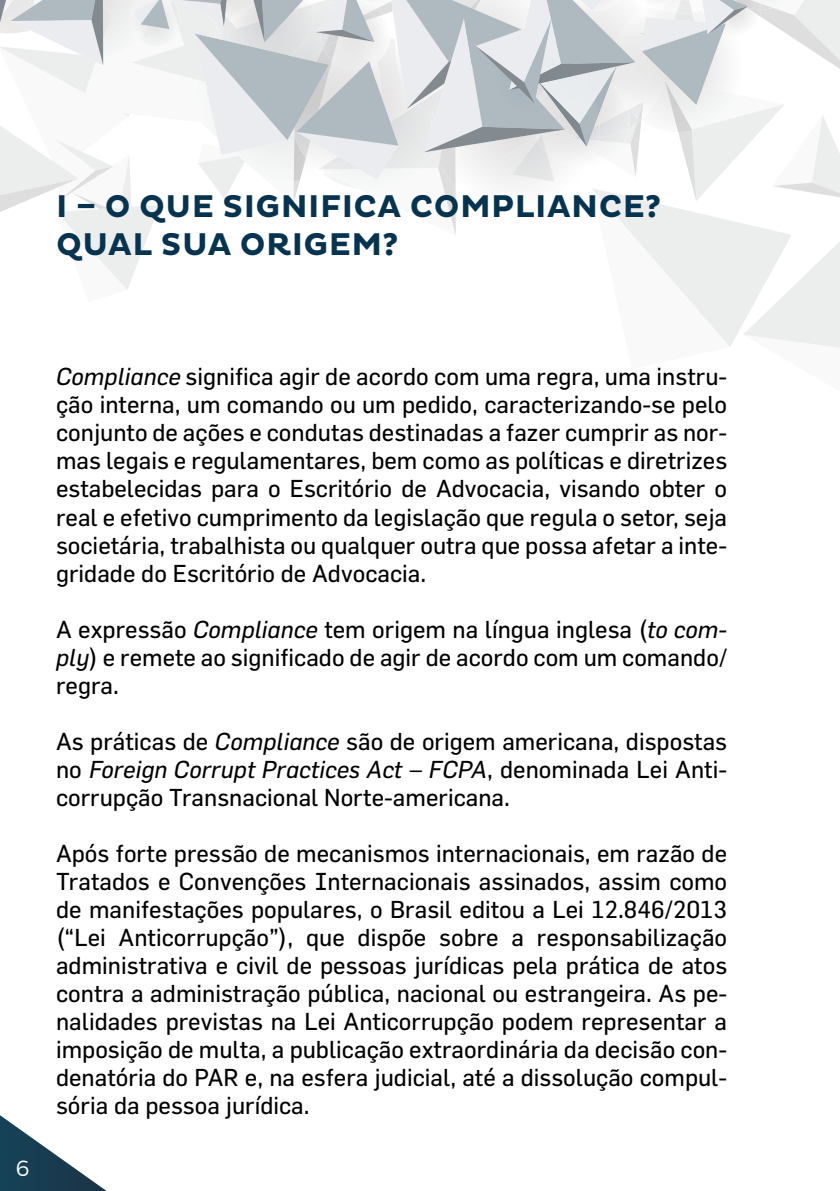
<style>
.page{position:relative;width:840px;height:1191px;background:#fff}
.page>*{position:absolute;margin:0;border:0;box-sizing:border-box;transform-origin:0 0}
.t1{font:700 32px/38.4px "Pluto";letter-spacing:.015em;color:#063450}
.t2{font:24px/28px "Flama";color:#000;text-align:justify}
.t3{font:300 22px "Montserrat";color:#fff}
.s1{font-style:italic}
</style>
<div class="page">
<svg style="left:0;top:1115px;width:107px;height:76px"></svg>
<svg style="left:0;top:0;width:839px;height:348px"></svg>
<h1 class="t1" style="left:56px;top:188px;width:606px">I – O QUE SIGNIFICA COMPLIANCE?<br>QUAL SUA ORIGEM?</h1>
<p class="t3" style="left:16px;top:1155px;width:15px">6</p>
<p class="t2" style="left:56px;top:362px;width:672px"><span class="s1">Compliance</span> significa agir de acordo com uma regra, uma instru&shy;ção interna, um comando ou um pedido, caracterizando-se pelo conjunto de ações e condutas destinadas a fazer cumprir as nor&shy;mas legais e regulamentares, bem como as políticas e diretrizes estabelecidas para o Escritório de Advocacia, visando obter o real e efetivo cumprimento da legislação que regula o setor, seja societária, trabalhista ou qualquer outra que possa afetar a inte&shy;gridade do Escritório de Advocacia.</p>
<p class="t2" style="left:56px;top:614px;width:672px">A expressão <span class="s1">Compliance</span> tem origem na língua inglesa (<span class="s1">to com&shy;ply</span>) e remete ao significado de agir de acordo com um comando/ regra.</p>
<p class="t2" style="left:56px;top:726px;width:672px">As práticas de <span class="s1">Compliance</span> são de origem americana, dispostas no <span class="s1">Foreign Corrupt Practices Act – FCPA</span>, denominada Lei Anti&shy;corrupção Transnacional Norte-americana.</p>
<p class="t2" style="left:56px;top:838px;width:672px">Após forte pressão de mecanismos internacionais, em razão de Tratados e Convenções Internacionais assinados, assim como de manifestações populares, o Brasil editou a Lei 12.846/2013 (“Lei Anticorrupção”), que dispõe sobre a responsabilização administrativa e civil de pessoas jurídicas pela prática de atos contra a administração pública, nacional ou estrangeira. As pe&shy;nalidades previstas na Lei Anticorrupção podem representar a imposição de multa, a publicação extraordinária da decisão con&shy;denatória do PAR e, na esfera judicial, até a dissolução compul&shy;sória da pessoa jurídica.</p>
</div>
